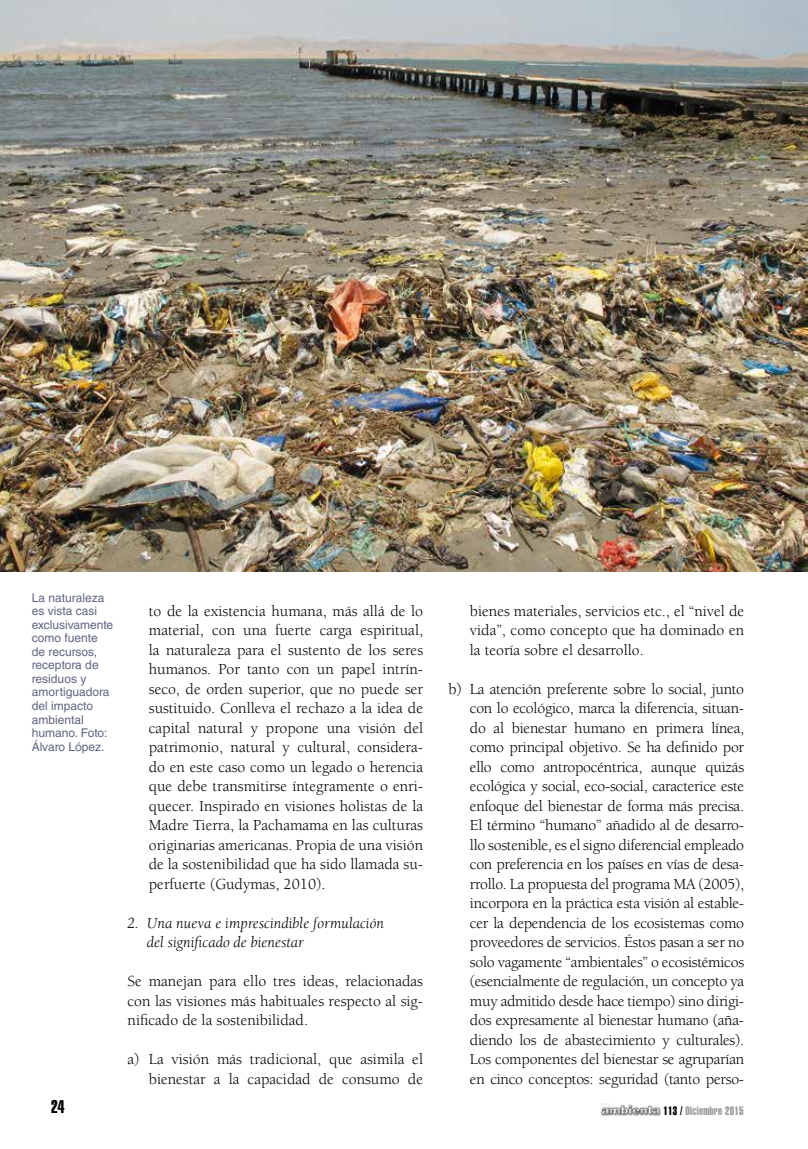
<style>
.page{position:relative;width:808px;height:1149px;background:#fff}
.page>*{position:absolute;margin:0;border:0;box-sizing:border-box;transform-origin:0 0}
.t1{font:18px "Helvetica LT Std Extra Comp";color:#000}
.t2{font:15.75px/19.5px "Berkeley Std";color:#000;text-align:justify}
.t3{font:italic 15.75px/19.5px "Berkeley Std";color:#000}
.t4{font:12px/13.5px "Helvetica LT Std";color:#5f6581}
.t5{font:12px "Helvetica LT Std Extra Comp";letter-spacing:.025em;color:#9c9e9f}
.s1{color:#000}
</style>
<div class="page">
<img style="left:600px;top:1103px;width:61px;height:13px">
<img style="left:0;top:0;width:808px;height:571px">
<p class="t4" style="left:32px;top:590px;width:83px">La naturaleza es vista casi exclusivamente como fuente de recursos, receptora de residuos y amortiguadora del impacto ambiental humano. Foto:<br>Álvaro López.</p>
<p class="t2" style="left:149px;top:601px;width:276px">to de la existencia humana, más allá de lo material, con una fuerte carga espiritual, la naturaleza para el sustento de los seres humanos. Por tanto con un papel intrín&shy;seco, de orden superior, que no puede ser sustituido. Conlleva el rechazo a la idea de capital natural y propone una visión del patrimonio, natural y cultural, considera&shy;do en este caso como un legado o herencia que debe transmitirse íntegramente o enri&shy;quecer. Inspirado en visiones holistas de la Madre Tierra, la Pachamama en las culturas originarias americanas. Propia de una visión de la sostenibilidad que ha sido llamada su&shy;perfuerte (Gudymas, 2010).</p>
<p class="t3" style="left:147px;top:913px;width:239px;text-indent:-19px">2. Una nueva e imprescindible formulación del significado de bienestar</p>
<p class="t2" style="left:128px;top:971px;width:297px">Se manejan para ello tres ideas, relacionadas con las visiones más habituales respecto al sig&shy;nificado de la sostenibilidad.</p>
<p class="t2" style="left:128px;top:1049px;width:297px;text-align:right">a) La visión más tradicional, que asimila el bienestar a la capacidad de consumo de</p>
<p class="t2" style="left:470px;top:601px;width:276px">bienes materiales, servicios etc., el “nivel de vida”, como concepto que ha dominado en la teoría sobre el desarrollo.</p>
<p class="t2" style="left:470px;top:679px;width:276px;text-indent:-21px">b) La atención preferente sobre lo social, junto con lo ecológico, marca la diferencia, situan&shy;do al bienestar humano en primera línea, como principal objetivo. Se ha definido por ello como antropocéntrica, aunque quizás ecológica y social, eco-social, caracterice este enfoque del bienestar de forma más precisa.<br>El término “humano” añadido al de desarro&shy;llo sostenible, es el signo diferencial empleado con preferencia en los países en vías de desa&shy;rrollo. La propuesta del programa MA (2005), incorpora en la práctica esta visión al estable&shy;cer la dependencia de los ecosistemas como proveedores de servicios. Éstos pasan a ser no solo vagamente “ambientales” o ecosistémicos (esencialmente de regulación, un concepto ya muy admitido desde hace tiempo) sino dirigi&shy;dos expresamente al bienestar humano (aña&shy;diendo los de abastecimiento y culturales).<br>Los componentes del bienestar se agruparían en cinco conceptos: seguridad (tanto perso-</p>
<p class="t1" style="left:51px;top:1095px;width:15px">24</p>
<p class="t5" style="left:663px;top:1103px;width:82px"><span class="s1">113 /</span> Diciembre 2015</p>
</div>
